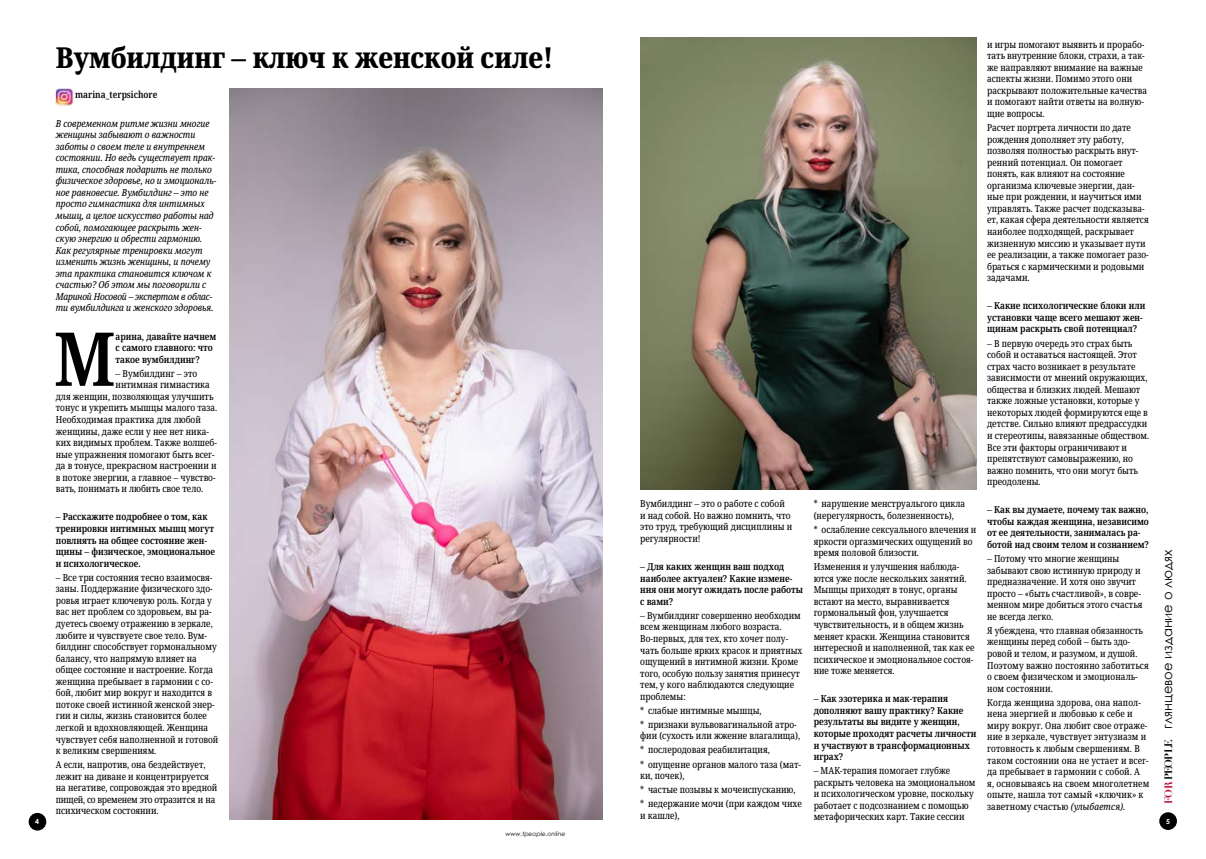
<style>
.page{position:relative;width:1206px;height:859px;background:#fff}
.page>*{position:absolute;margin:0;border:0;box-sizing:border-box;transform-origin:0 0}
.t1{font:600 74.29px "Noto Serif Condensed";color:#000}
.t2{font:800 28.88px "Noto Serif Condensed";color:#000}
.t3{font:13.12px "Century Gothic";color:#000}
.t4{font:9.62px/11.5px "Noto Serif Condensed";color:#000}
.t5{font:600 9.62px/11.5px "Noto Serif Condensed";color:#000}
.t6{font:italic 9.62px/11.5px "Noto Serif Condensed";color:#000}
.t7{font:700 7px "Century Gothic";color:#fff}
.t8{font:italic 6.12px "Century Gothic";color:#000}
.s1{font-style:italic}
.s2{font-family:"Didot";font-weight:700;font-size:10.5px;color:#b70b36}
.s3{font-family:"Didot";font-weight:700;font-size:10.5px}
</style>
<div class="page">
<div style="left:1159px;top:812px;width:17px;height:17px;background:#000;border-radius:50%"></div>
<div style="left:29px;top:812px;width:17px;height:18px;background:#000;border-radius:50%"></div>
<img style="left:229px;top:88px;width:374px;height:730px">
<img style="left:640px;top:37px;width:336px;height:452px">
<img style="left:56px;top:88px;width:17px;height:18px">
<p class="t4" style="left:987px;top:39px;width:162px">и игры помогают выявить и прорабо&shy;тать внутренние блоки, страхи, а так&shy;же направляют внимание на важные аспекты жизни. Помимо этого они раскрывают положительные качества и помогают найти ответы на волную&shy;щие вопросы.</p>
<p class="t4" style="left:987px;top:122px;width:163px">Расчет портрета личности по дате рождения дополняет эту работу, позволяя полностью раскрыть внут&shy;ренний потенциал. Он помогает понять, как влияют на состояние организма ключевые энергии, дан&shy;ные при рождении, и научиться ими управлять. Также расчет подсказыва&shy;ет, какая сфера деятельности является наиболее подходящей, раскрывает жизненную миссию и указывает пути ее реализации, а также помогает разо&shy;браться с кармическими и родовыми задачами.</p>
<p class="t5" style="left:987px;top:300px;width:160px">– Какие психологические блоки или установки чаще всего мешают жен&shy;щинам раскрыть свой потенциал?</p>
<p class="t4" style="left:987px;top:337px;width:163px">– В первую очередь это страх быть собой и оставаться настоящей. Этот страх часто возникает в результате зависимости от мнений окружающих, общества и близких людей. Мешают также ложные установки, которые у некоторых людей формируются еще в детстве. Сильно влияют предрассудки и стереотипы, навязанные обществом.<br>Все эти факторы ограничивают и препятствуют самовыражению, но важно помнить, что они могут быть преодолены.</p>
<p class="t5" style="left:987px;top:504px;width:163px">– Как вы думаете, почему так важно, чтобы каждая женщина, независимо от ее деятельности, занималась ра&shy;ботой над своим телом и сознанием?</p>
<p class="t4" style="left:987px;top:553px;width:157px">– Потому что многие женщины забывают свою истинную природу и предназначение. И хотя оно звучит просто – «быть счастливой», в совре&shy;менном мире добиться этого счастья не всегда легко.</p>
<p class="t4" style="left:987px;top:624px;width:163px">Я убеждена, что главная обязанность женщины перед собой – быть здо&shy;ровой и телом, и разумом, и душой.<br>Поэтому важно постоянно заботиться о своем физическом и эмоциональ&shy;ном состоянии.</p>
<p class="t4" style="left:987px;top:696px;width:164px">Когда женщина здорова, она напол&shy;нена энергией и любовью к себе и миру вокруг. Она любит свое отраже&shy;ние в зеркале, чувствует энтузиазм и готовность к любым свершениям. В таком состоянии она не устает и всег&shy;да пребывает в гармонии с собой. А я, основываясь на своем многолетнем опыте, нашла тот самый «ключик» к заветному счастью <span class="s1">(улыбается).</span></p>
<h2 class="t2" style="left:56px;top:37px;width:499px">Вумбилдинг – ключ к женской силе!</h2>
<p class="t5" style="left:75px;top:89px;width:84px">marina_terpsichore</p>
<p class="t6" style="left:56px;top:117px;width:162px">В современном ритме жизни многие женщины забывают о важности заботы о своем теле и внутреннем состоянии. Но ведь существует прак&shy;тика, способная подарить не только физическое здоровье, но и эмоциональ&shy;ное равновесие. Вумбилдинг – это не просто гимнастика для интимных мышц, а целое искусство работы над собой, помогающее раскрыть жен&shy;скую энергию и обрести гармонию.<br>Как регулярные тренировки могут изменить жизнь женщины, и почему эта практика становится ключом к счастью? Об этом мы поговорили с Мариной Носовой – экспертом в облас&shy;ти вумбилдинга и женского здоровья.</p>
<h1 class="t1" style="left:54px;top:307px;width:63px">М</h1>
<p class="t5" style="left:116px;top:330px;width:102px">арина, давайте начнем с самого главного: что такое вумбилдинг?</p>
<p class="t4" style="left:116px;top:367px;width:83px">– Вумбилдинг – это</p>
<p class="t4" style="left:116px;top:379px;width:96px">интимная гимнастика</p>
<p class="t4" style="left:56px;top:391px;width:159px">для женщин, позволяющая улучшить</p>
<p class="t4" style="left:56px;top:402px;width:163px">тонус и укрепить мышцы малого таза.</p>
<p class="t4" style="left:56px;top:414px;width:147px">Необходимая практика для любой</p>
<p class="t4" style="left:56px;top:425px;width:155px">женщины, даже если у нее нет ника-</p>
<p class="t4" style="left:56px;top:437px;width:163px">ких видимых проблем. Также волшеб-</p>
<p class="t4" style="left:56px;top:448px;width:160px">ные упражнения помогают быть всег-</p>
<p class="t4" style="left:56px;top:460px;width:162px">да в тонусе, прекрасном настроении и</p>
<p class="t4" style="left:56px;top:471px;width:161px">в потоке энергии, а главное – чувство-</p>
<p class="t4" style="left:56px;top:483px;width:149px">вать, понимать и любить свое тело.</p>
<p class="t5" style="left:56px;top:511px;width:161px">– Расскажите подробнее о том, как тренировки интимных мышц могут повлиять на общее состояние жен&shy;щины – физическое, эмоциональное и психологическое.</p>
<p class="t4" style="left:56px;top:571px;width:164px">– Все три состояния тесно взаимосвя&shy;заны. Поддержание физического здо&shy;ровья играет ключевую роль. Когда у вас нет проблем со здоровьем, вы ра&shy;дуетесь своему отражению в зеркале, любите и чувствуете свое тело. Вум&shy;билдинг способствует гормональному балансу, что напрямую влияет на общее состояние и настроение. Когда женщина пребывает в гармонии с со&shy;бой, любит мир вокруг и находится в потоке своей истинной женской энер&shy;гии и силы, жизнь становится более легкой и вдохновляющей. Женщина чувствует себя наполненной и готовой к великим свершениям.</p>
<p class="t4" style="left:56px;top:759px;width:163px">А если, напротив, она бездействует, лежит на диване и концентрируется на негативе, сопровождая это вредной пищей, со временем это отразится и на психическом состоянии.</p>
<p class="t4" style="left:640px;top:498px;width:153px">Вумбилдинг – это о работе с собой и над собой. Но важно помнить, что это труд, требующий дисциплины и регулярности!</p>
<p class="t5" style="left:640px;top:561px;width:164px">– Для каких женщин ваш подход наиболее актуален? Какие измене&shy;ния они могут ожидать после работы с вами?</p>
<p class="t4" style="left:640px;top:609px;width:164px">– Вумбилдинг совершенно необходим всем женщинам любого возраста.<br>Во-первых, для тех, кто хочет полу&shy;чать больше ярких красок и приятных ощущений в интимной жизни. Кроме того, особую пользу занятия принесут тем, у кого наблюдаются следующие проблемы:</p>
<p class="t4" style="left:640px;top:703px;width:158px;line-height:14px">* ⁠слабые интимные мышцы,<br>* ⁠признаки вульвовагинальной атро-</p>
<p class="t4" style="left:640px;top:729px;width:162px;line-height:14px">фии (сухость или жжение влагалища), * ⁠послеродовая реабилитация,<br>* ⁠опущение органов малого таза (мат-</p>
<p class="t4" style="left:640px;top:768px;width:163px;line-height:14px">ки, почек),<br>* ⁠частые позывы к мочеиспусканию, * ⁠недержание мочи (при каждом чихе</p>
<p class="t4" style="left:640px;top:809px;width:41px">и кашле),</p>
<p class="t4" style="left:813px;top:498px;width:153px">* ⁠нарушение менструальгого цикла (нерегулярность, болезненность),</p>
<p class="t4" style="left:813px;top:524px;width:164px">* ⁠ослабление сексуального влечения и яркости оргазмических ощущений во время половой близости.</p>
<p class="t4" style="left:813px;top:561px;width:162px">Изменения и улучшения наблюда&shy;ются уже после нескольких занятий.<br>Мышцы приходят в тонус, органы встают на место, выравнивается гормональный фон, улучшается чувствительность, и в общем жизнь меняет краски. Женщина становится интересной и наполненной, так как ее психическое и эмоциональное состоя&shy;ние тоже меняется.</p>
<p class="t5" style="left:813px;top:693px;width:164px">– Как эзотерика и мак-терапия дополняют вашу практику? Какие результаты вы видите у женщин, которые проходят расчеты личности и участвуют в трансформационных играх?</p>
<p class="t4" style="left:813px;top:764px;width:163px">– МАК-терапия помогает глубже раскрыть человека на эмоциональном и психологическом уровне, поскольку работает с подсознанием с помощью метафорических карт. Такие сессии</p>
<h3 class="t3" style="left:1158px;top:803px;width:256px;rotate:-90deg"><span class="s2">FOR</span> <span class="s3">PEOPLE</span> глянцевое издание о людях</h3>
<p class="t7" style="left:35px;top:816px;width:5px">4</p>
<p class="t7" style="left:1166px;top:815px;width:5px">5</p>
<p class="t8" style="left:505px;top:829px;width:62px">www.tpeople.online</p>
</div>
